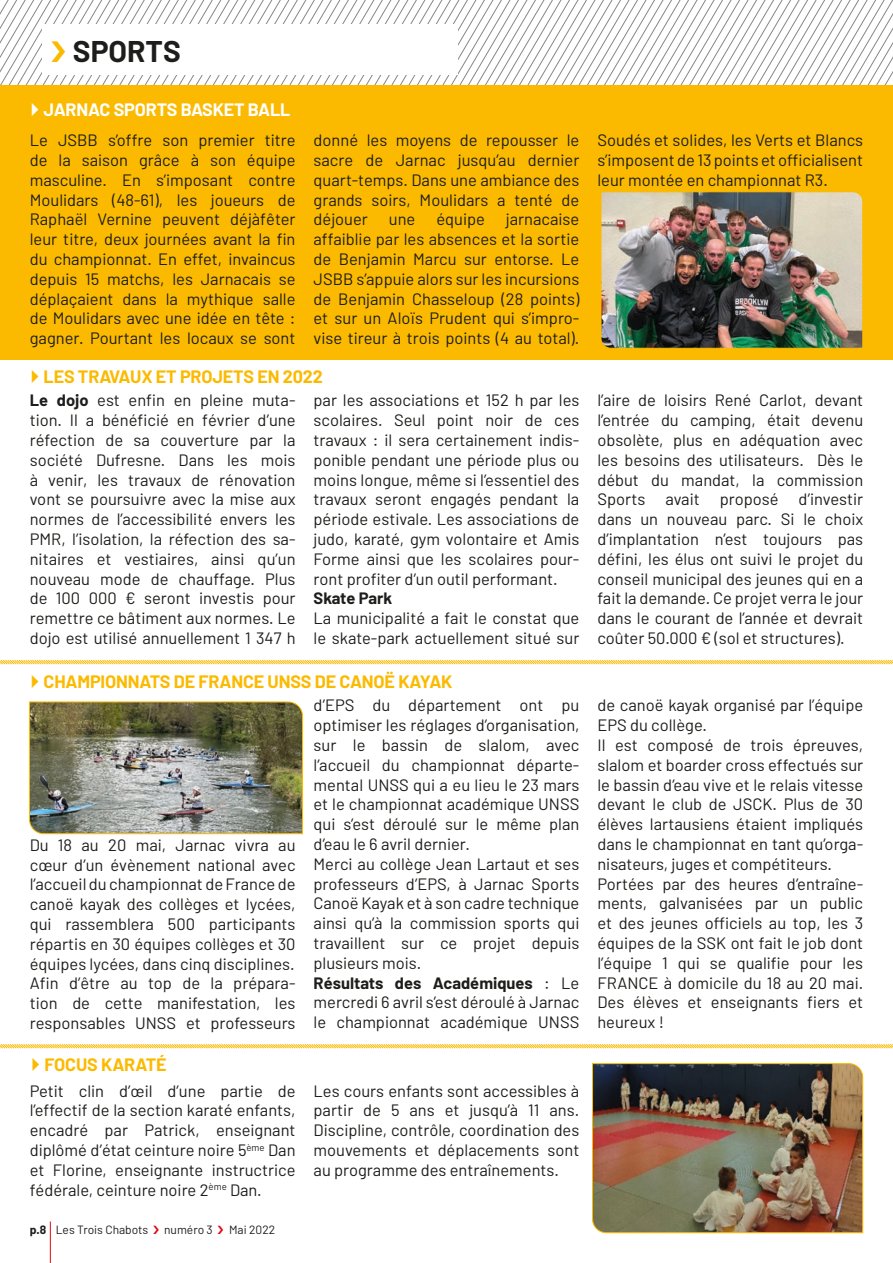
<style>
.page{position:relative;width:893px;height:1263px;background:#fff}
.page>*{position:absolute;margin:0;border:0;box-sizing:border-box;transform-origin:0 0}
.t1{font:700 30px "Barlow";color:#1d1d1b}
.t2{font:700 18px "Barlow";letter-spacing:-.01em;color:#fbba00}
.t3{font:700 18px "Barlow";letter-spacing:-.01em;color:#fff}
.t4{font:16.5px/19.8px "Barlow";color:#1d1d1b;text-align:justify}
.t5{font:700 16.5px "Barlow";letter-spacing:-.005em;color:#1d1d1b}
.t6{font:12px "Barlow";color:#1d1d1b}
.s1{font-weight:700}
</style>
<div class="page">
<hr style="left:50px;top:1221px;width:1px;height:42px;background:#e30614">
<div style="left:0;top:85px;width:893px;height:274px;background:#fbba00"></div>
<img style="left:601px;top:191px;width:262px;height:158px">
<svg style="left:0;top:659px;width:893px;height:6px"></svg>
<img style="left:29px;top:701px;width:274px;height:134px">
<img style="left:592px;top:1063px;width:272px;height:171px">
<svg style="left:0;top:1044px;width:893px;height:5px;background:#fcdc81"></svg>
<svg style="left:0;top:0;width:893px;height:85px"></svg>
<p class="t1" style="left:73px;top:32px;width:109px">SPORTS</p>
<p class="t3" style="left:44px;top:98px;width:248px">JARNAC SPORTS BASKET BALL</p>
<p class="t4" style="left:30px;top:130px;width:267px">Le JSBB s’offre son premier titre de la saison grâce à son équipe masculine. En s’imposant contre Moulidars (48-61), les joueurs de Raphaël Vernine peuvent déjàfêter leur titre, deux journées avant la fin du championnat. En effet, invaincus depuis 15 matchs, les Jarnacais se déplaçaient dans la mythique salle de Moulidars avec une idée en tête : gagner. Pourtant les locaux se sont</p>
<p class="t4" style="left:314px;top:130px;width:267px">donné les moyens de repousser le sacre de Jarnac jusqu’au dernier quart-temps. Dans une ambiance des grands soirs, Moulidars a tenté de déjouer</p>
<p class="t4" style="left:389px;top:209px;width:28px">une</p>
<p class="t4" style="left:436px;top:209px;width:50px">équipe</p>
<p class="t4" style="left:314px;top:209px;width:267px;text-indent:192px">jarnacaise affaiblie par les absences et la sortie de Benjamin Marcu sur entorse. Le JSBB s’appuie alors sur les incursions de Benjamin Chasseloup (28 points) et sur un Aloïs Prudent qui s’impro&shy;vise tireur à trois points (4 au total).</p>
<p class="t2" style="left:44px;top:365px;width:281px">LES TRAVAUX ET PROJETS EN 2022</p>
<p class="t4" style="left:30px;top:390px;width:267px"><span class="s1">Le dojo</span> est enfin en pleine muta&shy;tion. Il a bénéficié en février d’une réfection de sa couverture par la société Dufresne. Dans les mois à venir, les travaux de rénovation vont se poursuivre avec la mise aux normes de l’accessibilité envers les PMR, l’isolation, la réfection des sa&shy;nitaires et vestiaires, ainsi qu’un nouveau mode de chauffage. Plus de 100 000 € seront investis pour remettre ce bâtiment aux normes. Le dojo est utilisé annuellement 1 347 h</p>
<p class="t4" style="left:314px;top:390px;width:267px">par les associations et 152 h par les scolaires. Seul point noir de ces travaux : il sera certainement indis&shy;ponible pendant une période plus ou moins longue, même si l’essentiel des travaux seront engagés pendant la période estivale. Les associations de judo, karaté, gym volontaire et Amis Forme ainsi que les scolaires pour&shy;ront profiter d’un outil performant.</p>
<p class="t5" style="left:314px;top:588px;width:80px">Skate Park</p>
<p class="t4" style="left:314px;top:608px;width:267px">La municipalité a fait le constat que le skate-park actuellement situé sur</p>
<p class="t2" style="left:44px;top:670px;width:410px">CHAMPIONNATS DE FRANCE UNSS DE CANOË KAYAK</p>
<p class="t4" style="left:30px;top:834px;width:267px">Du 18 au 20 mai, Jarnac vivra au cœur d’un évènement national avec l’accueil du championnat de France de canoë kayak des collèges et lycées, qui rassemblera 500 participants répartis en 30 équipes collèges et 30 équipes lycées, dans cinq disciplines.</p>
<p class="t4" style="left:30px;top:973px;width:267px">Afin d’être au top de la prépara&shy;tion de cette manifestation, les responsables UNSS et professeurs</p>
<p class="t4" style="left:314px;top:695px;width:267px">d’EPS du département ont pu optimiser les réglages d’organisation, sur le bassin de slalom, avec l’accueil du championnat départe&shy;mental UNSS qui a eu lieu le 23 mars et le championnat académique UNSS qui s’est déroulé sur le même plan d’eau le 6 avril dernier.</p>
<p class="t4" style="left:314px;top:853px;width:267px">Merci au collège Jean Lartaut et ses professeurs d’EPS, à Jarnac Sports Canoë Kayak et à son cadre technique ainsi qu’à la commission sports qui travaillent sur ce projet depuis plusieurs mois.</p>
<p class="t4" style="left:314px;top:972px;width:267px"><span class="s1">Résultats des Académiques</span> : Le mercredi 6 avril s’est déroulé à Jarnac le championnat académique UNSS</p>
<p class="t2" style="left:44px;top:1053px;width:124px">FOCUS KARATÉ</p>
<p class="t4" style="left:30px;top:1080px;width:267px">Petit clin d’œil d’une partie de l’effectif de la section karaté enfants, encadré par Patrick, enseignant diplômé d’état ceinture noire 5<sup>ème</sup> Dan et Florine, enseignante instructrice fédérale, ceinture noire 2<sup>ème</sup> Dan.</p>
<p class="t4" style="left:314px;top:1080px;width:267px">Les cours enfants sont accessibles à partir de 5 ans et jusqu’à 11 ans.<br>Discipline, contrôle, coordination des mouvements et déplacements sont au programme des entraînements.</p>
<p class="t6" style="left:30px;top:1222px;width:120px"><span class="s1">p.8</span> Les Trois Chabots</p>
<p class="t6" style="left:164px;top:1222px;width:50px">numéro 3</p>
<p class="t6" style="left:229px;top:1222px;width:48px">Mai 2022</p>
<p class="t4" style="left:597px;top:130px;width:267px">Soudés et solides, les Verts et Blancs s’imposent de 13 points et officialisent leur montée en championnat R3.</p>
<p class="t4" style="left:597px;top:390px;width:267px">l’aire de loisirs René Carlot, devant l’entrée du camping, était devenu obsolète, plus en adéquation avec les besoins des utilisateurs. Dès le début du mandat, la commission Sports avait proposé d’investir dans un nouveau parc. Si le choix d’implantation n’est toujours pas défini, les élus ont suivi le projet du conseil municipal des jeunes qui en a fait la demande. Ce projet verra le jour dans le courant de l’année et devrait coûter 50.000 € (sol et structures).</p>
<p class="t4" style="left:597px;top:695px;width:267px">de canoë kayak organisé par l’équipe<br>EPS du collège.</p>
<p class="t4" style="left:597px;top:735px;width:267px">Il est composé de trois épreuves, slalom et boarder cross effectués sur le bassin d’eau vive et le relais vitesse devant le club de JSCK. Plus de 30 élèves lartausiens étaient impliqués dans le championnat en tant qu’orga&shy;nisateurs, juges et compétiteurs.</p>
<p class="t4" style="left:597px;top:873px;width:267px">Portées par des heures d’entraîne&shy;ments, galvanisées par un public et des jeunes officiels au top, les 3 équipes de la SSK ont fait le job dont l’équipe 1 qui se qualifie pour les FRANCE à domicile du 18 au 20 mai.<br>Des élèves et enseignants fiers et heureux !</p>
</div>
